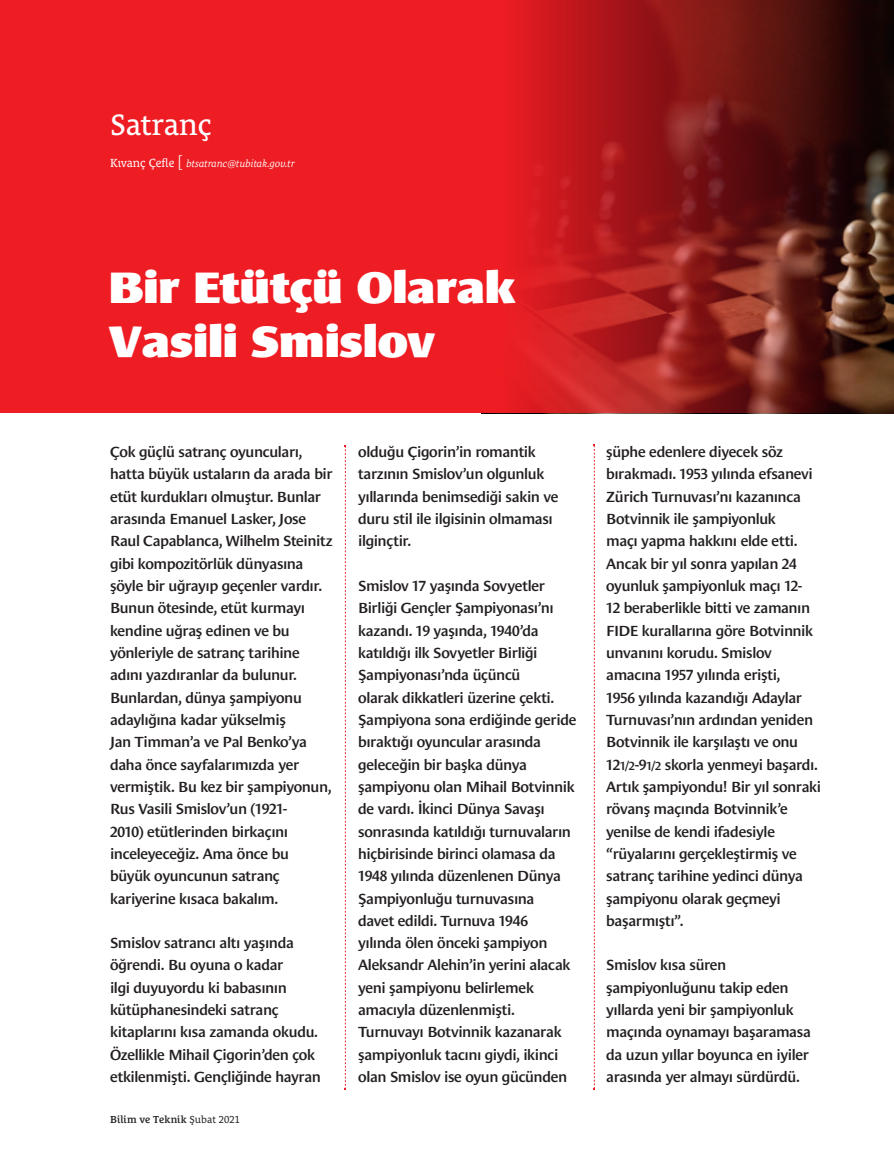
<style>
.page{position:relative;width:894px;height:1170px;background:#fff}
.page>*{position:absolute;margin:0;border:0;box-sizing:border-box;transform-origin:0 0}
.t1{font:900 45px/54px "Le Monde Sans Pro";letter-spacing:-.005em;color:#fff}
.t2{font:30px "Le Monde Courrier Pro";color:#fff}
.t3{font:600 15px/22.4px "Le Monde Sans Pro";letter-spacing:-.025em;color:#231f20}
.t4{font:italic 10.35px "Le Monde Courrier Pro";color:#fff}
.t5{font:600 10.35px "Le Monde Courrier Pro";letter-spacing:.01em;color:#231f20}
.s1{font-style:normal;font-size:12px}
.s2{font-family:"Le Monde Sans Pro";font-weight:300;font-style:normal;font-size:16.2px}
.s3{font-weight:400}
.s4{font-size:12px}
</style>
<div class="page">
<svg style="left:593px;top:444px;width:2px;height:645px"></svg>
<svg style="left:344px;top:445px;width:2px;height:645px"></svg>
<svg style="left:0;top:0;width:893px;height:413px;fill:#ee1d23"></svg>
<h2 class="t2" style="left:110px;top:100px;width:103px">Satranç</h2>
<p class="t4" style="left:110px;top:155px;width:186px"><span class="s1">Kıvanç Çefle</span> <span class="s2">[</span> btsatranc@tubitak.gov.tr</p>
<h1 class="t1" style="left:109px;top:257px;width:408px">Bir Etütçü Olarak<br>Vasili Smislov</h1>
<p class="t3" style="left:110px;top:439px;width:224px">Çok güçlü satranç oyuncuları, hatta büyük ustaların da arada bir etüt kurdukları olmuştur. Bunlar arasında Emanuel Lasker, Jose<br>Raul Capablanca, Wilhelm Steinitz gibi kompozitörlük dünyasına şöyle bir uğrayıp geçenler vardır.<br>Bunun ötesinde, etüt kurmayı kendine uğraş edinen ve bu yönleriyle de satranç tarihine adını yazdıranlar da bulunur.<br>Bunlardan, dünya şampiyonu adaylığına kadar yükselmiş<br>Jan Timman’a ve Pal Benko’ya daha önce sayfalarımızda yer vermiştik. Bu kez bir şampiyonun,<br>Rus Vasili Smislov’un (1921-<br>2010) etütlerinden birkaçını inceleyeceğiz. Ama önce bu büyük oyuncunun satranç kariyerine kısaca bakalım.</p>
<p class="t3" style="left:110px;top:930px;width:212px">Smislov satrancı altı yaşında öğrendi. Bu oyuna o kadar<br>ilgi duyuyordu ki babasının kütüphanesindeki satranç kitaplarını kısa zamanda okudu.<br>Özellikle Mihail Çigorin’den çok etkilenmişti. Gençliğinde hayran</p>
<p class="t5" style="left:110px;top:1111px;width:132px">Bilim ve Teknik <span class="s3">Şubat 2021</span></p>
<p class="t3" style="left:358px;top:439px;width:202px">olduğu Çigorin’in romantik tarzının Smislov’un olgunluk yıllarında benimsediği sakin ve duru stil ile ilgisinin olmaması ilginçtir.</p>
<p class="t3" style="left:358px;top:573px;width:220px">Smislov 17 yaşında Sovyetler<br>Birliği Gençler Şampiyonası’nı kazandı. 19 yaşında, 1940’da katıldığı ilk Sovyetler Birliği<br>Şampiyonası’nda üçüncü<br>olarak dikkatleri üzerine çekti.<br>Şampiyona sona erdiğinde geride bıraktığı oyuncular arasında geleceğin bir başka dünya şampiyonu olan Mihail Botvinnik de vardı. İkinci Dünya Savaşı sonrasında katıldığı turnuvaların hiçbirisinde birinci olamasa da<br>1948 yılında düzenlenen Dünya<br>Şampiyonluğu turnuvasına<br>davet edildi. Turnuva 1946<br>yılında ölen önceki şampiyon<br>Aleksandr Alehin’in yerini alacak yeni şampiyonu belirlemek amacıyla düzenlenmişti.<br>Turnuvayı Botvinnik kazanarak şampiyonluk tacını giydi, ikinci olan Smislov ise oyun gücünden</p>
<p class="t3" style="left:606px;top:439px;width:216px">şüphe edenlere diyecek söz bırakmadı. 1953 yılında efsanevi<br>Zürich Turnuvası’nı kazanınca<br>Botvinnik ile şampiyonluk<br>maçı yapma hakkını elde etti.<br>Ancak bir yıl sonra yapılan 24 oyunluk şampiyonluk maçı 12-<br>12 beraberlikle bitti ve zamanın<br>FIDE kurallarına göre Botvinnik unvanını korudu. Smislov amacına 1957 yılında erişti,<br>1956 yılında kazandığı Adaylar<br>Turnuvası’nın ardından yeniden<br>Botvinnik ile karşılaştı ve onu<br>12<span class="s4">1/2</span>-9<span class="s4">1/2</span> skorla yenmeyi başardı.<br>Artık şampiyondu! Bir yıl sonraki rövanş maçında Botvinnik’e yenilse de kendi ifadesiyle “rüyalarını gerçekleştirmiş ve satranç tarihine yedinci dünya şampiyonu olarak geçmeyi başarmıştı”.</p>
<p class="t3" style="left:606px;top:952px;width:206px">Smislov kısa süren şampiyonluğunu takip eden yıllarda yeni bir şampiyonluk maçında oynamayı başaramasa da uzun yıllar boyunca en iyiler arasında yer almayı sürdürdü.</p>
</div>
